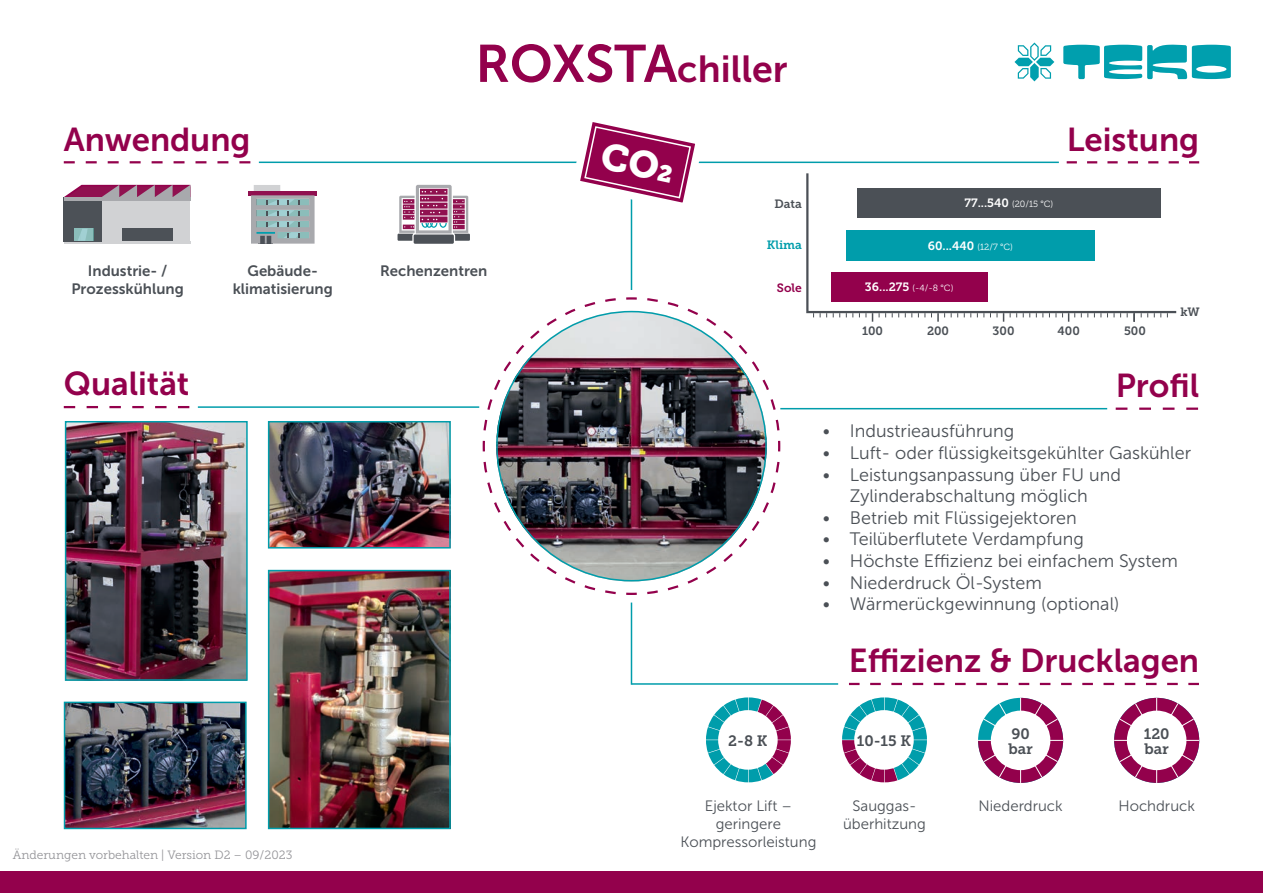
<style>
.page{position:relative;width:1263px;height:893px;background:#fff}
.page>*{position:absolute;margin:0;border:0;box-sizing:border-box;transform-origin:0 0}
.t1{font:37.5px "Museo Sans 700";color:#93014c}
.t2{font:33px "Museo Sans 700";color:#93014c}
.t3{font:18px/21.6px "Museo Sans 300";color:#4b5056;text-align:center}
.t4{font:15px/18px "Museo Sans 300";color:#4b5056;text-align:center}
.t5{font:15px/18px "Museo Sans 700";color:#4b5056;text-align:center}
.t6{font:15px/15px "Museo Slab 700";color:#4b5056}
.t7{font:12px "Museo Slab 300";color:#949498}
.t8{font:12px "Museo Slab 700";color:#4b5056}
.t9{font:12px "Museo Slab 700";color:#fff}
.t10{font:12px "Museo Slab 700";color:#009dab}
.t11{font:12px "Museo Slab 700";color:#93014c}
.t12{font:9px "Museo Slab 300";color:#fff}
.s1{font-size:52.5px}
.s2{font-family:"Museo Slab 700";font-size:12px}
.s3{font-family:"Museo Slab 300";font-size:9px}
</style>
<div class="page">
<svg style="left:1014px;top:43px;width:40px;height:38px"></svg>
<svg style="left:1063px;top:45px;width:168px;height:34px"></svg>
<div style="left:0;top:872px;width:1263px;height:21px;background:#93014c"></div>
<svg style="left:64px;top:406px;width:125px;height:2px"></svg>
<svg style="left:1067px;top:161px;width:132px;height:2px"></svg>
<svg style="left:258px;top:161px;width:375px;height:129px"></svg>
<hr style="left:198px;top:406px;width:281px;height:2px;background:#009dab">
<hr style="left:631px;top:162px;width:428px;height:1px;background:#009dab">
<svg style="left:64px;top:161px;width:186px;height:2px"></svg>
<img style="left:271px;top:424px;width:177px;height:122px">
<div style="left:268px;top:421px;width:183px;height:128px;border:2px solid #009dab"></div>
<img style="left:271px;top:573px;width:177px;height:253px">
<div style="left:268px;top:570px;width:183px;height:259px;border:2px solid #009dab"></div>
<img style="left:67px;top:705px;width:177px;height:121px">
<div style="left:64px;top:702px;width:183px;height:127px;border:2px solid #009dab"></div>
<hr style="left:780px;top:408px;width:327px;height:1px;background:#009dab">
<svg style="left:1116px;top:408px;width:82px;height:2px"></svg>
<hr style="left:64px;top:241px;width:126px;height:3px;background:#d1d2d4">
<div style="left:101px;top:197px;width:89px;height:44px;background:#d1d2d4"></div>
<div style="left:64px;top:197px;width:37px;height:44px;background:#4c5157"></div>
<svg style="left:64px;top:185px;width:126px;height:12px;background:#a0547c"></svg>
<hr style="left:64px;top:197px;width:126px;height:3px;background:#a8a9ad">
<div style="left:122px;top:228px;width:50px;height:13px;background:#4c5157"></div>
<div style="left:74px;top:228px;width:19px;height:13px;background:#8bbdba"></div>
<svg style="left:78px;top:229px;width:10px;height:12px"></svg>
<div style="left:414px;top:234px;width:40px;height:10px;background:#4c5157"></div>
<svg style="left:397px;top:185px;width:73px;height:56px"></svg>
<hr style="left:248px;top:191px;width:69px;height:4px;background:#901150">
<svg style="left:251px;top:185px;width:64px;height:59px;background:#a1a7ae"></svg>
<svg style="left:482px;top:297px;width:299px;height:298px"></svg>
<img style="left:496px;top:311px;width:271px;height:270px;border-radius:135px">
<img style="left:68px;top:424px;width:177px;height:254px">
<div style="left:65px;top:421px;width:183px;height:260px;border:2px solid #009dab"></div>
<svg style="left:806px;top:173px;width:371px;height:141px"></svg>
<svg style="left:879px;top:313px;width:7px;height:4px"></svg>
<svg style="left:1010px;top:313px;width:7px;height:4px"></svg>
<svg style="left:1141px;top:313px;width:7px;height:4px"></svg>
<svg style="left:820px;top:313px;width:7px;height:4px"></svg>
<svg style="left:951px;top:313px;width:7px;height:4px"></svg>
<svg style="left:1081px;top:313px;width:7px;height:4px"></svg>
<svg style="left:846px;top:313px;width:7px;height:4px"></svg>
<svg style="left:977px;top:313px;width:7px;height:4px"></svg>
<svg style="left:892px;top:313px;width:7px;height:4px"></svg>
<svg style="left:1023px;top:313px;width:7px;height:4px"></svg>
<svg style="left:1154px;top:313px;width:7px;height:4px"></svg>
<svg style="left:918px;top:313px;width:7px;height:4px"></svg>
<svg style="left:1114px;top:313px;width:7px;height:4px"></svg>
<svg style="left:833px;top:313px;width:7px;height:4px"></svg>
<svg style="left:905px;top:313px;width:7px;height:4px"></svg>
<svg style="left:964px;top:313px;width:7px;height:4px"></svg>
<svg style="left:1036px;top:313px;width:7px;height:4px"></svg>
<svg style="left:1094px;top:313px;width:7px;height:4px"></svg>
<svg style="left:866px;top:313px;width:7px;height:9px"></svg>
<svg style="left:931px;top:313px;width:14px;height:9px"></svg>
<svg style="left:997px;top:313px;width:7px;height:9px"></svg>
<svg style="left:1056px;top:313px;width:19px;height:9px"></svg>
<svg style="left:1127px;top:313px;width:8px;height:9px"></svg>
<div style="left:857px;top:188px;width:304px;height:29px;background:#4b5056"></div>
<div style="left:846px;top:230px;width:248px;height:31px;background:#009dab"></div>
<div style="left:831px;top:272px;width:156px;height:29px;background:#93014c"></div>
<svg style="left:842px;top:697px;width:85px;height:85px"></svg>
<div style="left:854px;top:710px;width:60px;height:60px;background:#fff;border-radius:50%"></div>
<svg style="left:849px;top:683px;width:350px;height:2px"></svg>
<div style="left:1114px;top:698px;width:85px;height:85px;background:#93014c;border-radius:50%"></div>
<hr style="left:1114px;top:740px;width:85px;height:1px;background:#fff">
<hr style="left:1156px;top:698px;width:1px;height:85px;background:#fff">
<svg style="left:1119px;top:703px;width:75px;height:75px"></svg>
<div style="left:1127px;top:711px;width:59px;height:59px;background:#fff;border-radius:50%"></div>
<svg style="left:978px;top:698px;width:85px;height:85px"></svg>
<div style="left:991px;top:711px;width:59px;height:59px;background:#fff;border-radius:50%"></div>
<hr style="left:631px;top:603px;width:1px;height:82px;background:#009dab">
<hr style="left:632px;top:683px;width:206px;height:2px;background:#009dab">
<svg style="left:706px;top:697px;width:85px;height:85px"></svg>
<div style="left:718px;top:710px;width:60px;height:60px;background:#fff;border-radius:50%"></div>
<svg style="left:567px;top:122px;width:141px;height:94px"></svg>
<h1 class="t1" style="left:475px;top:48px;width:314px"><span class="s1">ROXSTA</span>chiller</h1>
<h2 class="t2" style="left:64px;top:121px;width:188px">Anwendung</h2>
<h2 class="t2" style="left:1067px;top:121px;width:134px">Leistung</h2>
<p class="t5" style="left:71px;top:262px;width:114px">Industrie- /<br>Prozesskühlung</p>
<p class="t5" style="left:248px;top:262px;width:72px">Gebäude-</p>
<p class="t5" style="left:380px;top:262px;width:109px">Rechenzentren</p>
<p class="t5" style="left:233px;top:280px;width:102px">klimatisierung</p>
<h2 class="t2" style="left:64px;top:366px;width:127px">Qualität</h2>
<p class="t7" style="left:13px;top:848px;width:281px">Änderungen vorbehalten | Version D2 – 09/2023</p>
<p class="t8" style="left:774px;top:197px;width:29px">Data</p>
<p class="t10" style="left:767px;top:239px;width:37px">Klima</p>
<p class="t11" style="left:777px;top:281px;width:27px">Sole</p>
<p class="t6" style="left:728px;top:733px;width:41px">2-8 K</p>
<p class="t12" style="left:964px;top:199px;width:90px"><span class="s2">77...540</span> (20/15 °C)</p>
<p class="t9" style="left:928px;top:239px;width:87px">60...440 <span class="s3">(12/7 °C)</span></p>
<p class="t12" style="left:865px;top:283px;width:90px"><span class="s2">36...275</span> (-4/-8 °C)</p>
<p class="t8" style="left:862px;top:324px;width:23px">100</p>
<p class="t8" style="left:927px;top:324px;width:24px">200</p>
<p class="t8" style="left:993px;top:324px;width:23px">300</p>
<p class="t8" style="left:1057px;top:324px;width:24px">400</p>
<p class="t8" style="left:1124px;top:324px;width:23px">500</p>
<p class="t8" style="left:1180px;top:305px;width:21px">kW</p>
<h2 class="t2" style="left:1116px;top:367px;width:85px">Profil</h2>
<p class="t3" style="left:823px;top:421px;width:193px">• Industrieausführung</p>
<p class="t3" style="left:823px;top:442px;width:370px">• Luft- oder flüssigkeitsgekühlter Gaskühler</p>
<p class="t3" style="left:823px;top:464px;width:300px">• Leistungsanpassung über FU und<br>Zylinderabschaltung möglich</p>
<p class="t3" style="left:823px;top:507px;width:255px">• Betrieb mit Flüssigejektoren</p>
<p class="t3" style="left:823px;top:529px;width:263px">• Teilüberflutete Verdampfung</p>
<p class="t3" style="left:823px;top:550px;width:357px">• Höchste Effizienz bei einfachem System</p>
<p class="t3" style="left:823px;top:572px;width:220px">• Niederdruck Öl-System</p>
<p class="t3" style="left:823px;top:593px;width:298px">• Wärmerückgewinnung (optional)</p>
<h2 class="t2" style="left:849px;top:642px;width:352px">Effizienz &amp; Drucklagen</h2>
<p class="t6" style="left:857px;top:733px;width:56px">10-15 K</p>
<p class="t6" style="left:1008px;top:726px;width:26px">90 bar</p>
<p class="t6" style="left:1144px;top:726px;width:27px">120 bar</p>
<p class="t4" style="left:680px;top:797px;width:137px">Ejektor Lift – geringere<br>Kompressorleistung</p>
<p class="t4" style="left:843px;top:797px;width:84px">Sauggas&shy;überhitzung</p>
<p class="t4" style="left:978px;top:797px;width:86px">Niederdruck</p>
<p class="t4" style="left:1118px;top:797px;width:78px">Hochdruck</p>
</div>
